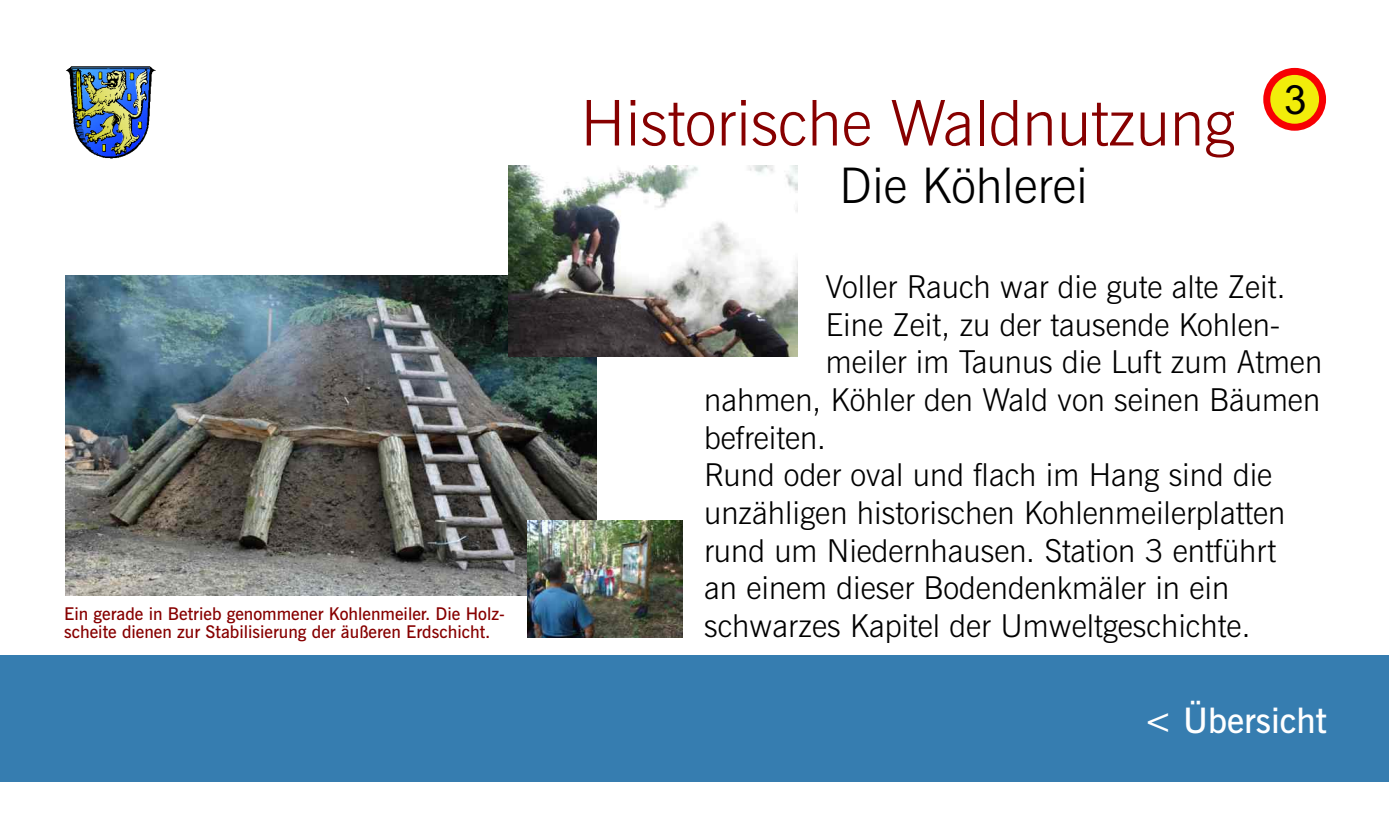
<style>
.page{position:relative;width:1389px;height:824px;background:#fff}
.page>*{position:absolute;margin:0;border:0;box-sizing:border-box;transform-origin:0 0}
.t1{font:300 63px "News Gothic BT";color:#870000}
.t2{font:300 49px "News Gothic BT";color:#000}
.t3{font:40.43px "Arial";color:#000}
.t4{font:600 35px "News Gothic BT";color:#fff}
.t5{font:300 31.5px "News Gothic BT";color:#000}
.t6{font:600 17.5px/17.8px "News Gothic BT";color:#870000}
</style>
<div class="page">
<div style="left:0;top:655px;width:1389px;height:126px;background:#367db0"></div>
<svg style="left:1263px;top:68px;width:63px;height:63px;background:#f4910a"></svg>
<img style="left:65px;top:275px;width:532px;height:320px">
<img style="left:509px;top:166px;width:288px;height:190px">
<img style="left:527px;top:521px;width:155px;height:116px">
<img style="left:66px;top:66px;width:90px;height:92px">
<p class="t6" style="left:64px;top:606px;width:442px">Ein gerade in Betrieb genommener Kohlenmeiler. Die Holz&shy;scheite dienen zur Stabilisierung der äußeren Erdschicht.</p>
<h1 class="t1" style="left:580px;top:98px;width:656px">Historische Waldnutzung</h1>
<h2 class="t2" style="left:839px;top:165px;width:250px">Die Köhlerei</h2>
<p class="t3" style="left:1284px;top:84px;width:24px">3</p>
<p class="t5" style="left:826px;top:274px;width:462px">Voller Rauch war die gute alte Zeit.</p>
<p class="t5" style="left:826px;top:312px;width:456px">Eine Zeit, zu der tausende Kohlen-</p>
<p class="t5" style="left:826px;top:349px;width:498px">meiler im Taunus die Luft zum Atmen</p>
<p class="t5" style="left:704px;top:387px;width:617px">nahmen, Köhler den Wald von seinen Bäumen</p>
<p class="t5" style="left:704px;top:425px;width:124px">befreiten.</p>
<p class="t5" style="left:704px;top:462px;width:570px">Rund oder oval und flach im Hang sind die</p>
<p class="t5" style="left:704px;top:500px;width:583px">unzähligen historischen Kohlenmeilerplatten</p>
<p class="t5" style="left:704px;top:537px;width:573px">rund um Niedernhausen. Station 3 entführt</p>
<p class="t5" style="left:704px;top:575px;width:527px">an einem dieser Bodendenkmäler in ein</p>
<p class="t5" style="left:704px;top:613px;width:548px">schwarzes Kapitel der Umweltgeschichte.</p>
<p class="t4" style="left:1143px;top:705px;width:185px">&lt; Übersicht</p>
</div>
